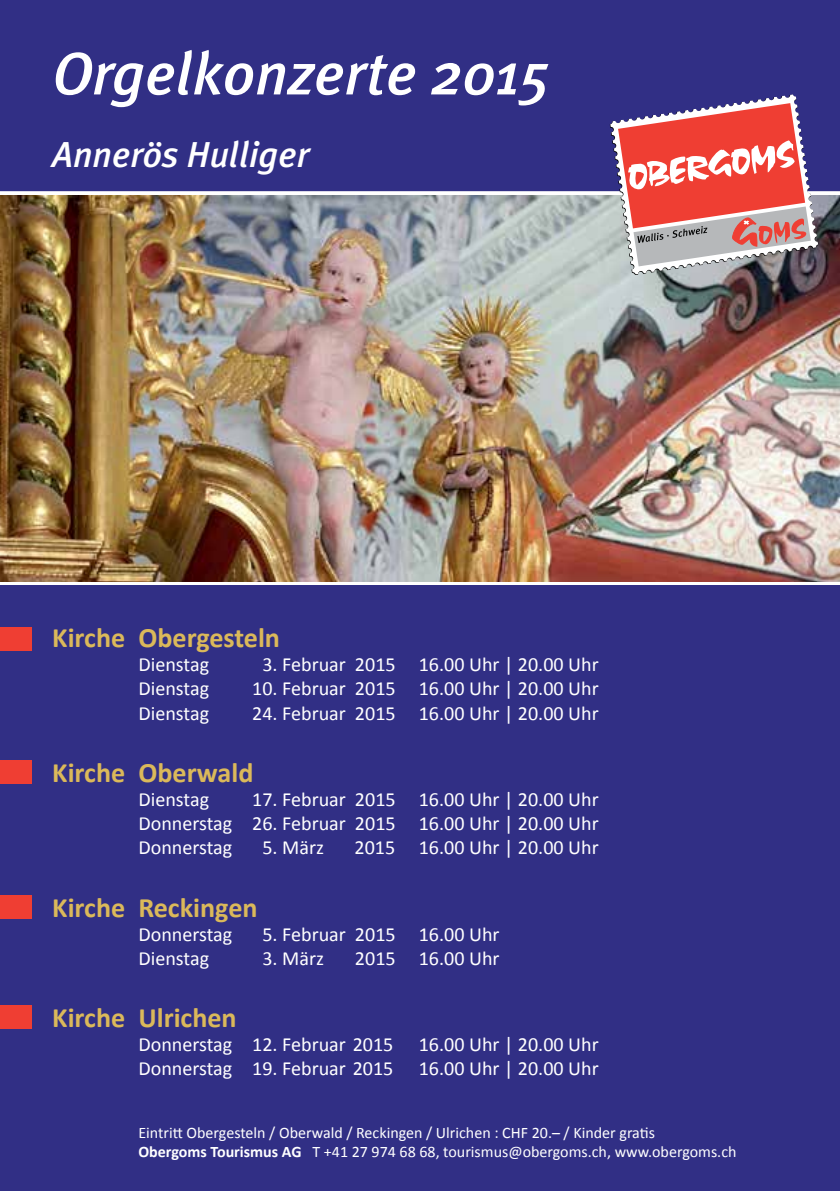
<style>
.page{position:relative;width:840px;height:1191px;background:#fff}
.page>*{position:absolute;margin:0;border:0;box-sizing:border-box;transform-origin:0 0}
.t1{font:italic 500 60px "Meta Plus";color:#fff}
.t2{font:italic 500 36px "Meta Plus";color:#fff}
.t3{font:700 28.2px "Calibri";color:#dbb95a}
.t4{font:20px/24px "Calibri";color:#fff;text-align:justify}
.t5{font:16px/19.2px "Calibri";color:#fff}
.s1{font-weight:700}
</style>
<div class="page">
<div style="left:0;top:0;width:839px;height:191px;background:#312f85"></div>
<div style="left:0;top:585px;width:839px;height:606px;background:#312f85"></div>
<img style="left:0;top:195px;width:839px;height:386px">
<svg style="left:609px;top:94px;width:208px;height:181px"></svg>
<div style="left:0;top:627px;width:32px;height:23px;background:#ef3e33"></div>
<div style="left:0;top:760px;width:32px;height:23px;background:#ef3e33"></div>
<div style="left:0;top:895px;width:32px;height:23px;background:#ef3e33"></div>
<div style="left:0;top:1005px;width:32px;height:23px;background:#ef3e33"></div>
<h1 class="t1" style="left:52px;top:39px;width:499px">Orgelkonzerte 2015</h1>
<h2 class="t2" style="left:52px;top:133px;width:258px">Annerös Hulliger</h2>
<h3 class="t3" style="left:52px;top:620px;width:229px">Kirche Obergesteln</h3>
<p class="t4" style="left:138px;top:653px;width:72px">Dienstag</p>
<p class="t4" style="left:262px;top:653px;width:337px">3. Februar 2015 16.00 Uhr | 20.00 Uhr</p>
<p class="t4" style="left:138px;top:677px;width:72px">Dienstag</p>
<p class="t4" style="left:252px;top:677px;width:348px">10. Februar 2015 16.00 Uhr | 20.00 Uhr</p>
<p class="t4" style="left:138px;top:701px;width:72px">Dienstag</p>
<p class="t4" style="left:252px;top:701px;width:348px">24. Februar 2015 16.00 Uhr | 20.00 Uhr</p>
<h3 class="t3" style="left:52px;top:755px;width:202px">Kirche Oberwald</h3>
<p class="t4" style="left:138px;top:787px;width:72px">Dienstag</p>
<p class="t4" style="left:138px;top:787px;width:461px;text-indent:114px">17. Februar 2015 16.00 Uhr | 20.00 Uhr Donnerstag 26. Februar 2015 16.00 Uhr | 20.00 Uhr Donnerstag</p>
<p class="t4" style="left:262px;top:835px;width:63px">5. März</p>
<p class="t4" style="left:354px;top:835px;width:245px">2015 16.00 Uhr | 20.00 Uhr</p>
<h3 class="t3" style="left:52px;top:889px;width:207px">Kirche Reckingen</h3>
<p class="t4" style="left:138px;top:922px;width:95px">Donnerstag</p>
<p class="t4" style="left:262px;top:922px;width:238px">5. Februar 2015 16.00 Uhr</p>
<p class="t4" style="left:138px;top:946px;width:72px">Dienstag</p>
<p class="t4" style="left:262px;top:946px;width:63px">3. März</p>
<p class="t4" style="left:355px;top:946px;width:146px">2015 16.00 Uhr</p>
<h3 class="t3" style="left:52px;top:1000px;width:186px">Kirche Ulrichen</h3>
<p class="t4" style="left:138px;top:1032px;width:256px">Donnerstag 12. Februar 2015</p>
<p class="t4" style="left:418px;top:1032px;width:181px">16.00 Uhr | 20.00 Uhr</p>
<p class="t4" style="left:138px;top:1056px;width:256px">Donnerstag 19. Februar 2015</p>
<p class="t4" style="left:418px;top:1056px;width:181px">16.00 Uhr | 20.00 Uhr</p>
<p class="t5" style="left:138px;top:1123px;width:599px">Eintritt Obergesteln / Oberwald / Reckingen / Ulrichen : CHF 20.– / Kinder gratis<br><span class="s1">Obergoms Tourismus AG</span> T +41 27 974 68 68, tourismus@obergoms.ch, www.obergoms.ch</p>
</div>
